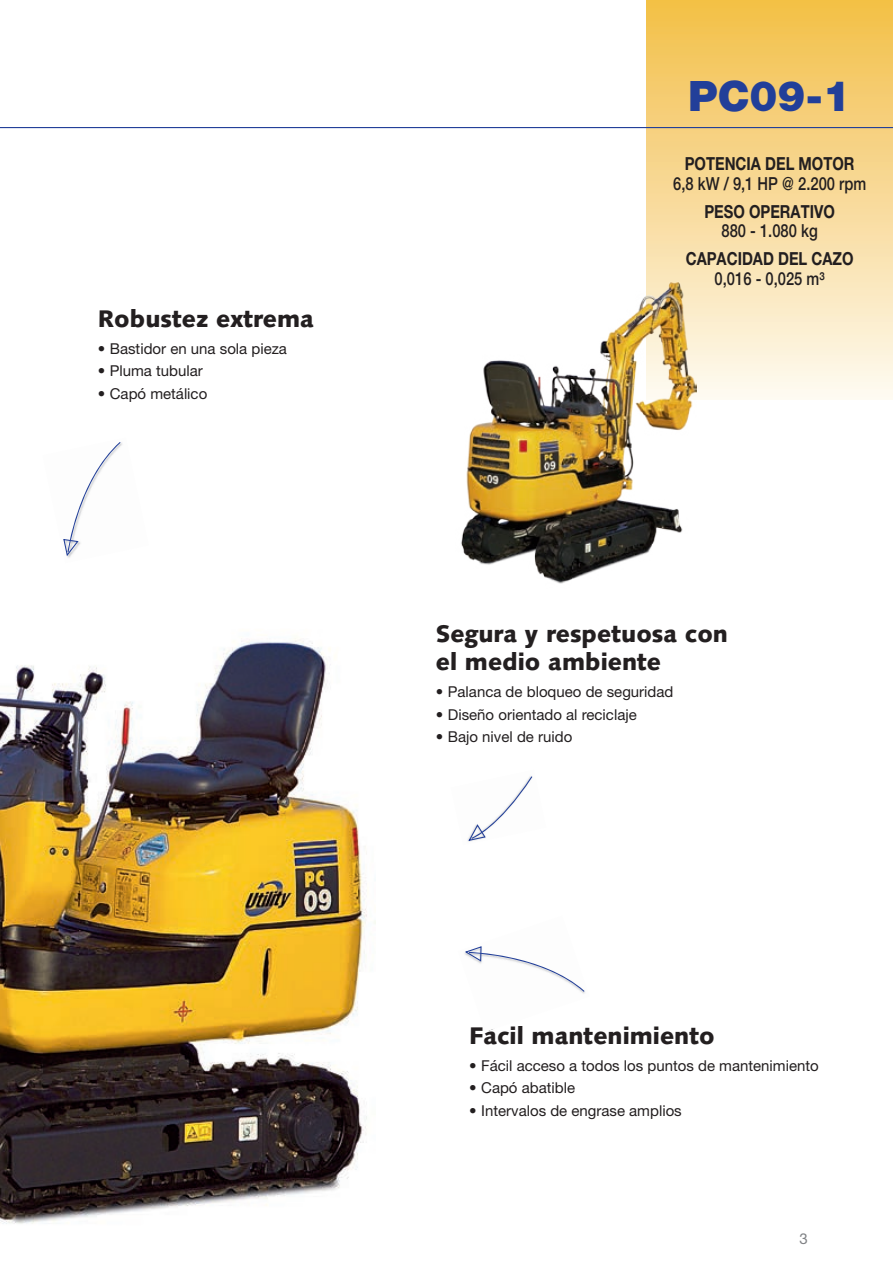
<style>
.page{position:relative;width:893px;height:1263px;background:#fff}
.page>*{position:absolute;margin:0;border:0;box-sizing:border-box;transform-origin:0 0}
.t1{font:900 42px "Helvetica Neue LT Pro";color:#223f99}
.t2{font:900 24px/28.8px "Syntax LTCE";color:#231f20}
.t3{font:700 18px "Helvetica Neue LT Pro";color:#231f20;scale:.82 1}
.t4{font:500 18px "Helvetica Neue LT Pro";color:#231f20;scale:.82 1}
.t5{font:15px "Helvetica Neue LT Pro";color:#231f20}
.t6{font:15px "Helvetica Neue LT Pro";color:#808285}
</style>
<div class="page">
<img style="left:0;top:638px;width:376px;height:586px">
<div style="left:646px;top:0;width:247px;height:400px;background:linear-gradient(to bottom,#f2be47,#fef9f0)"></div>
<hr style="left:0;top:127px;width:893px;height:1px;background:#223f99">
<svg style="left:465px;top:946px;width:119px;height:46px"></svg>
<svg style="left:468px;top:776px;width:64px;height:65px"></svg>
<img style="left:461px;top:274px;width:235px;height:310px">
<svg style="left:63px;top:442px;width:58px;height:114px"></svg>
<h2 class="t2" style="left:98px;top:304px;width:218px">Robustez extrema</h2>
<p class="t5" style="left:98px;top:339px;width:191px">• Bastidor en una sola pieza</p>
<p class="t5" style="left:98px;top:362px;width:107px">• Pluma tubular</p>
<p class="t5" style="left:98px;top:384px;width:111px">• Capó metálico</p>
<h1 class="t1" style="left:688px;top:71px;width:164px">PC09-1</h1>
<p class="t3" style="left:685px;top:152px;width:209px">POTENCIA DEL MOTOR</p>
<p class="t4" style="left:673px;top:172px;width:237px">6,8 kW / 9,1 HP @ 2.200 rpm</p>
<p class="t3" style="left:704px;top:200px;width:161px">PESO OPERATIVO</p>
<p class="t4" style="left:721px;top:220px;width:119px">880 - 1.080 kg</p>
<p class="t3" style="left:686px;top:247px;width:206px">CAPACIDAD DEL CAZO</p>
<p class="t4" style="left:715px;top:267px;width:136px">0,016 - 0,025 m³</p>
<h2 class="t2" style="left:436px;top:619px;width:294px">Segura y respetuosa con el medio ambiente</h2>
<p class="t5" style="left:436px;top:683px;width:239px">• Palanca de bloqueo de seguridad</p>
<p class="t5" style="left:436px;top:705px;width:202px">• Diseño orientado al reciclaje</p>
<p class="t5" style="left:436px;top:728px;width:138px">• Bajo nivel de ruido</p>
<h2 class="t2" style="left:469px;top:1021px;width:247px">Fácil mantenimiento</h2>
<p class="t5" style="left:469px;top:1056px;width:351px">• Fácil acceso a todos los puntos de mantenimiento</p>
<p class="t5" style="left:469px;top:1079px;width:107px">• Capó abatible</p>
<p class="t5" style="left:469px;top:1101px;width:214px">• Intervalos de engrase amplios</p>
<p class="t6" style="left:800px;top:1229px;width:10px">3</p>
</div>
